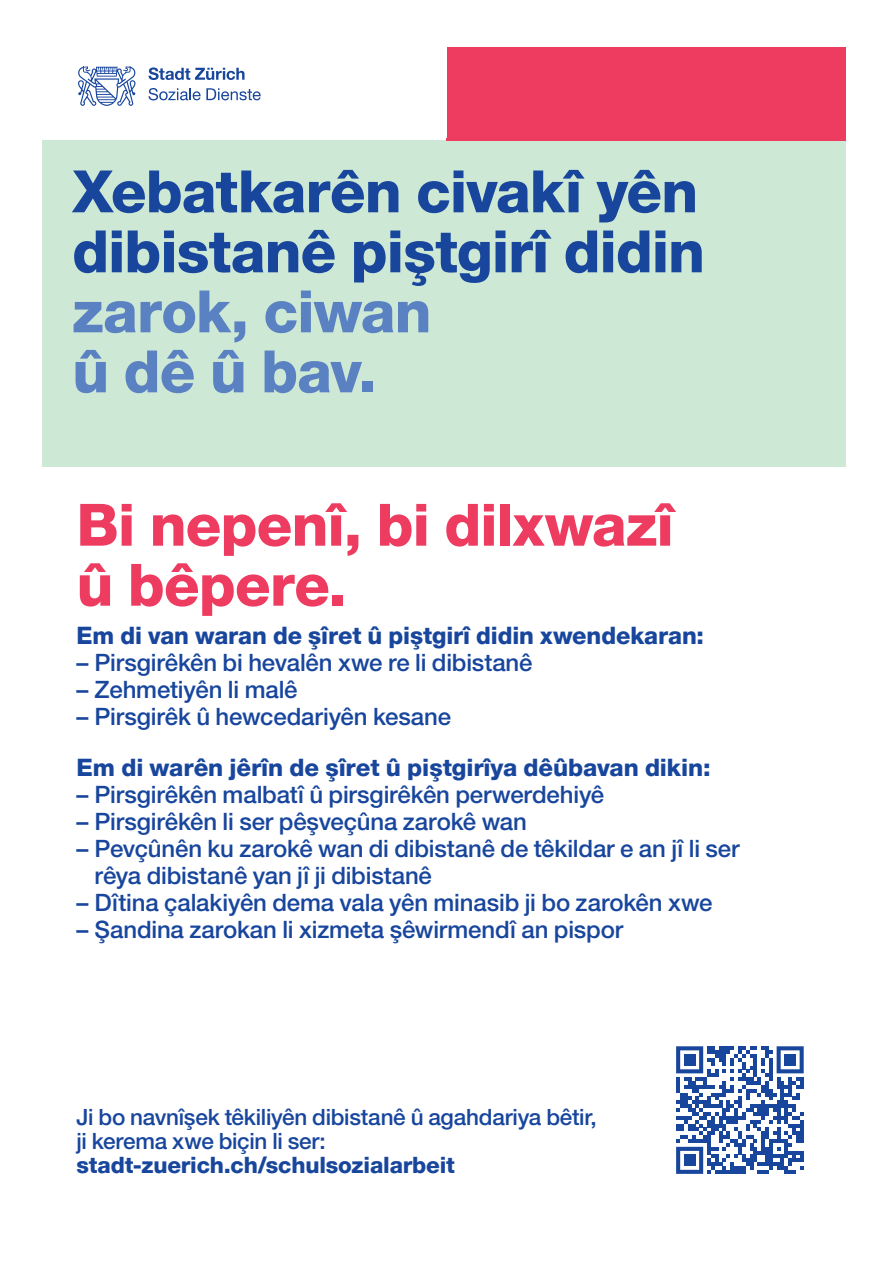
<style>
.page{position:relative;width:893px;height:1263px;background:#fff}
.page>*{position:absolute;margin:0;border:0;box-sizing:border-box;transform-origin:0 0}
._01_Titel_Heavy_22pt{font:800 58.5px/60px "Helvetica Neue LT Pro";letter-spacing:-.015em;color:#18469d;text-align:justify}
._01_Titel_Heavy_22pt-2{font:800 58.5px "Helvetica Neue LT Pro";letter-spacing:-.015em;color:#ee3b60}
._01_Titel_Heavy_22pt-3{font:800 58.5px "Helvetica Neue LT Pro";color:#5a81c1}
._04_Text_Medium_9_2p{font:500 24px/27px "Helvetica Neue LT Pro";letter-spacing:-.005em;color:#18469d}
._04_Text_Medium_9_2p-2{font:800 24px "Helvetica Neue LT Pro";letter-spacing:-.005em;color:#18469d}
._01_Titel_Heavy_18pt{font:500 22.5px/24px "Helvetica Neue LT Pro";letter-spacing:-.01em;color:#18469d}
.s1{color:#5a81c1}
.s2{font-weight:800}
</style>
<div class="page">
<svg style="left:676px;top:1046px;width:128px;height:128px"></svg>
<div style="left:684px;top:1054px;width:11px;height:12px;background:#18469d"></div>
<div style="left:784px;top:1054px;width:12px;height:12px;background:#18469d"></div>
<div style="left:684px;top:1154px;width:11px;height:12px;background:#18469d"></div>
<div style="left:43px;top:140px;width:803px;height:326px;background:#cee8d6"></div>
<div style="left:446px;top:47px;width:400px;height:93px;background:#ee3b60"></div>
<svg style="left:149px;top:88px;width:112px;height:12px"></svg>
<svg style="left:148px;top:67px;width:96px;height:13px"></svg>
<svg style="left:78px;top:66px;width:57px;height:40px"></svg>
<h1 class="_01_Titel_Heavy_22pt" style="left:72px;top:161px;width:634px">Xebatkarên civakî yên dibistanê piştgirî didin <span class="s1">zarok, ciwan</span></h1>
<h1 class="_01_Titel_Heavy_22pt-3" style="left:72px;top:337px;width:306px">û dê û bav.</h1>
<h1 class="_01_Titel_Heavy_22pt-2" style="left:77px;top:490px;width:599px">Bi nepenî, bi dilxwazî</h1>
<h1 class="_01_Titel_Heavy_22pt-2" style="left:77px;top:550px;width:272px">û bêpere.</h1>
<p class="_04_Text_Medium_9_2p-2" style="left:77px;top:621px;width:629px">Em di van waran de şîret û piştgirî didin xwendekaran:</p>
<p class="_04_Text_Medium_9_2p" style="left:77px;top:648px;width:457px">– Pirsgirêkên bi hevalên xwe re li dibistanê</p>
<p class="_04_Text_Medium_9_2p" style="left:77px;top:675px;width:223px">– Zehmetiyên li malê</p>
<p class="_04_Text_Medium_9_2p" style="left:77px;top:702px;width:376px">– Pirsgirêk û hewcedariyên kesane</p>
<p class="_04_Text_Medium_9_2p-2" style="left:77px;top:753px;width:636px">Em di warên jêrîn de şîret û piştgirîya dêûbavan dikin:</p>
<p class="_04_Text_Medium_9_2p" style="left:77px;top:780px;width:529px">– Pirsgirêkên malbatî û pirsgirêkên perwerdehiyê</p>
<p class="_04_Text_Medium_9_2p" style="left:77px;top:807px;width:452px">– Pirsgirêkên li ser pêşveçûna zarokê wan</p>
<p class="_04_Text_Medium_9_2p" style="left:95px;top:834px;width:646px;text-indent:-18px">– Pevçûnên ku zarokê wan di dibistanê de têkildar e an jî li ser rêya dibistanê yan jî ji dibistanê</p>
<p class="_04_Text_Medium_9_2p" style="left:77px;top:888px;width:638px">– Dîtina çalakiyên dema vala yên minasib ji bo zarokên xwe</p>
<p class="_04_Text_Medium_9_2p" style="left:77px;top:915px;width:548px">– Şandina zarokan li xizmeta şêwirmendî an pispor</p>
<h1 class="_01_Titel_Heavy_18pt" style="left:77px;top:1104px;width:522px">Ji bo navnîşek têkiliyên dibistanê û agahdariya bêtir, ji kerema xwe biçin li ser: <span class="s2">stadt-zuerich.ch/schulsozialarbeit</span></h1>
</div>
